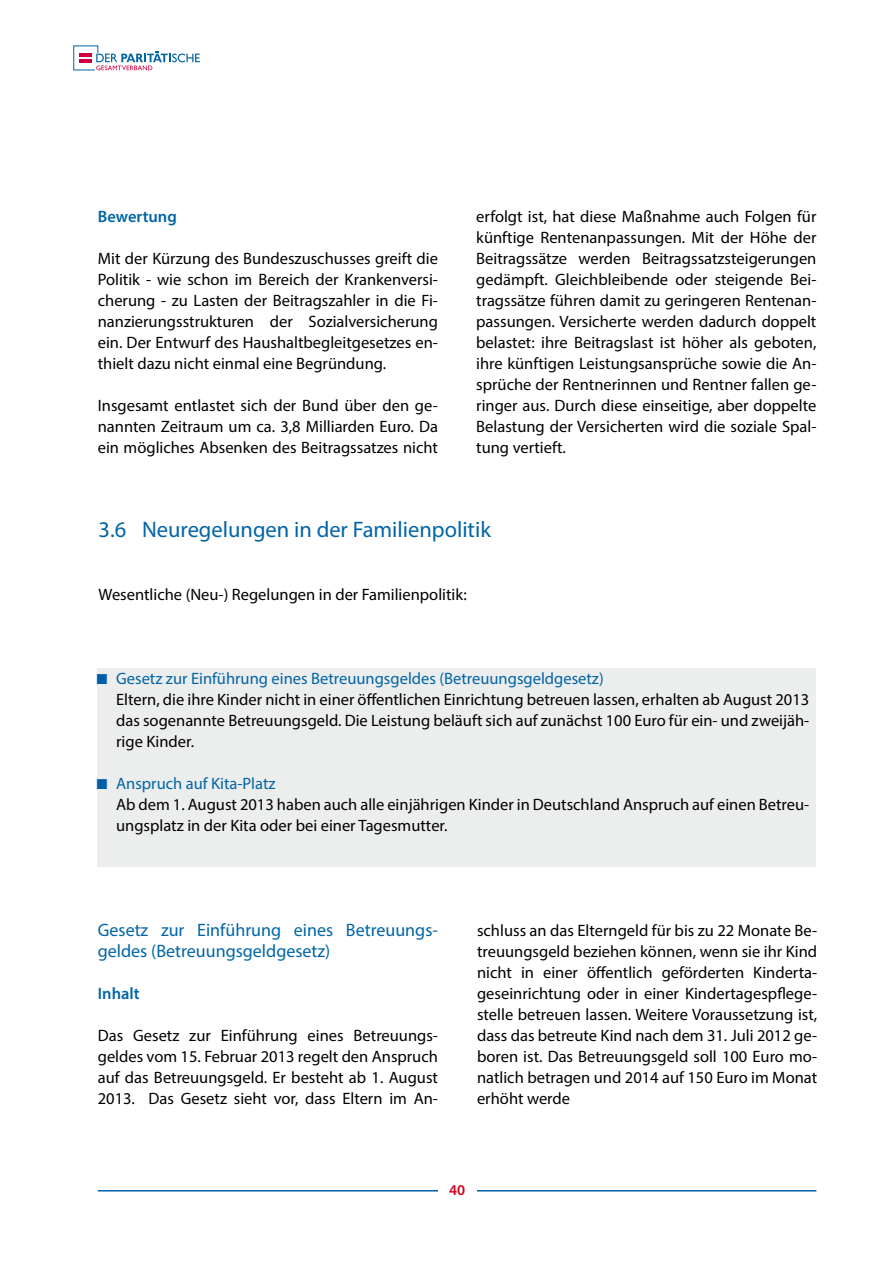
<style>
.page{position:relative;width:893px;height:1263px;background:#fff}
.page>*{position:absolute;margin:0;border:0;box-sizing:border-box;transform-origin:0 0}
.t1{font:22.5px "Myriad Pro";color:#0065a6}
.t2{font:18px/21px "Myriad Pro";color:#0065a6}
.t3{font:16.5px/21px "Myriad Pro";color:#000;text-align:justify}
.t4{font:600 16.5px "Myriad Pro";color:#0065a6}
.t5{font:600 15px "Myriad Pro";color:#cc051c}
.s1{font-family:"Chantilly";font-style:italic;font-size:14.7px;color:#005fa9}
.s2{color:#0065a6}
</style>
<div class="page">
<hr style="left:98px;top:1190px;width:718px;height:1px;background:#005ea8">
<div style="left:438px;top:1184px;width:38px;height:30px;background:#fff"></div>
<svg style="left:73px;top:45px;width:127px;height:26px"></svg>
<div style="left:97px;top:668px;width:719px;height:198px;background:#eceded"></div>
<p class="t4" style="left:98px;top:206px;width:81px">Bewertung</p>
<p class="t3" style="left:98px;top:248px;width:342px">Mit der Kürzung des Bundeszuschusses greift die Politik - wie schon im Bereich der Krankenversi&shy;cherung - zu Lasten der Beitragszahler in die Fi&shy;nanzierungsstrukturen der Sozialversicherung ein. Der Entwurf des Haushaltbegleitgesetzes en&shy;thielt dazu nicht einmal eine Begründung.</p>
<p class="t3" style="left:98px;top:395px;width:342px">Insgesamt entlastet sich der Bund über den ge&shy;nannten Zeitraum um ca. 3,8 Milliarden Euro. Da ein mögliches Absenken des Beitragssatzes nicht</p>
<p class="t3" style="left:476px;top:206px;width:342px">erfolgt ist, hat diese Maßnahme auch Folgen für künftige Rentenanpassungen. Mit der Höhe der Beitragssätze werden Beitragssatzsteigerungen gedämpft. Gleichbleibende oder steigende Bei&shy;tragssätze führen damit zu geringeren Rentenan&shy;passungen. Versicherte werden dadurch doppelt belastet: ihre Beitragslast ist höher als geboten, ihre künftigen Leistungsansprüche sowie die An&shy;sprüche der Rentnerinnen und Rentner fallen ge&shy;ringer aus. Durch diese einseitige, aber doppelte Belastung der Versicherten wird die soziale Spal&shy;tung vertieft.</p>
<h1 class="t1" style="left:99px;top:516px;width:394px">3.6 Neuregelungen in der Familienpolitik</h1>
<p class="t3" style="left:99px;top:584px;width:370px">Wesentliche (Neu-) Regelungen in der Familienpolitik:</p>
<p class="t3" style="left:116px;top:668px;width:695px;text-align:left;text-indent:-19px"><span class="s1">■</span> <span class="s2">Gesetz zur Einführung eines Betreuungsgeldes (Betreuungsgeldgesetz)<br></span>Eltern, die ihre Kinder nicht in einer öffentlichen Einrichtung betreuen lassen, erhalten ab August 2013 das sogenannte Betreuungsgeld. Die Leistung beläuft sich auf zunächst 100 Euro für ein- und zweijäh&shy;rige Kinder.</p>
<p class="t3" style="left:116px;top:773px;width:695px;text-align:left;text-indent:-19px"><span class="s1">■</span> <span class="s2">Anspruch auf Kita-Platz<br></span>Ab dem 1. August 2013 haben auch alle einjährigen Kinder in Deutschland Anspruch auf einen Betreu&shy;ungsplatz in der Kita oder bei einer Tagesmutter.</p>
<p class="t2" style="left:98px;top:919px;width:342px">Gesetz zur Einführung eines Betreuungs&shy;geldes (Betreuungsgeldgesetz)</p>
<p class="t4" style="left:98px;top:983px;width:43px">Inhalt</p>
<p class="t3" style="left:98px;top:1025px;width:342px">Das Gesetz zur Einführung eines Betreuungs&shy;geldes vom 15. Februar 2013 regelt den Anspruch auf das Betreuungsgeld. Er besteht ab 1. August 2013. Das Gesetz sieht vor, dass Eltern im An-</p>
<p class="t3" style="left:477px;top:920px;width:342px">schluss an das Elterngeld für bis zu 22 Monate Be&shy;treuungsgeld beziehen können, wenn sie ihr Kind nicht in einer öffentlich geförderten Kinderta&shy;geseinrichtung oder in einer Kindertagespflege&shy;stelle betreuen lassen. Weitere Voraussetzung ist, dass das betreute Kind nach dem 31. Juli 2012 ge&shy;boren ist. Das Betreuungsgeld soll 100 Euro mo&shy;natlich betragen und 2014 auf 150 Euro im Monat erhöht werde</p>
<p class="t5" style="left:449px;top:1181px;width:18px">40</p>
</div>
